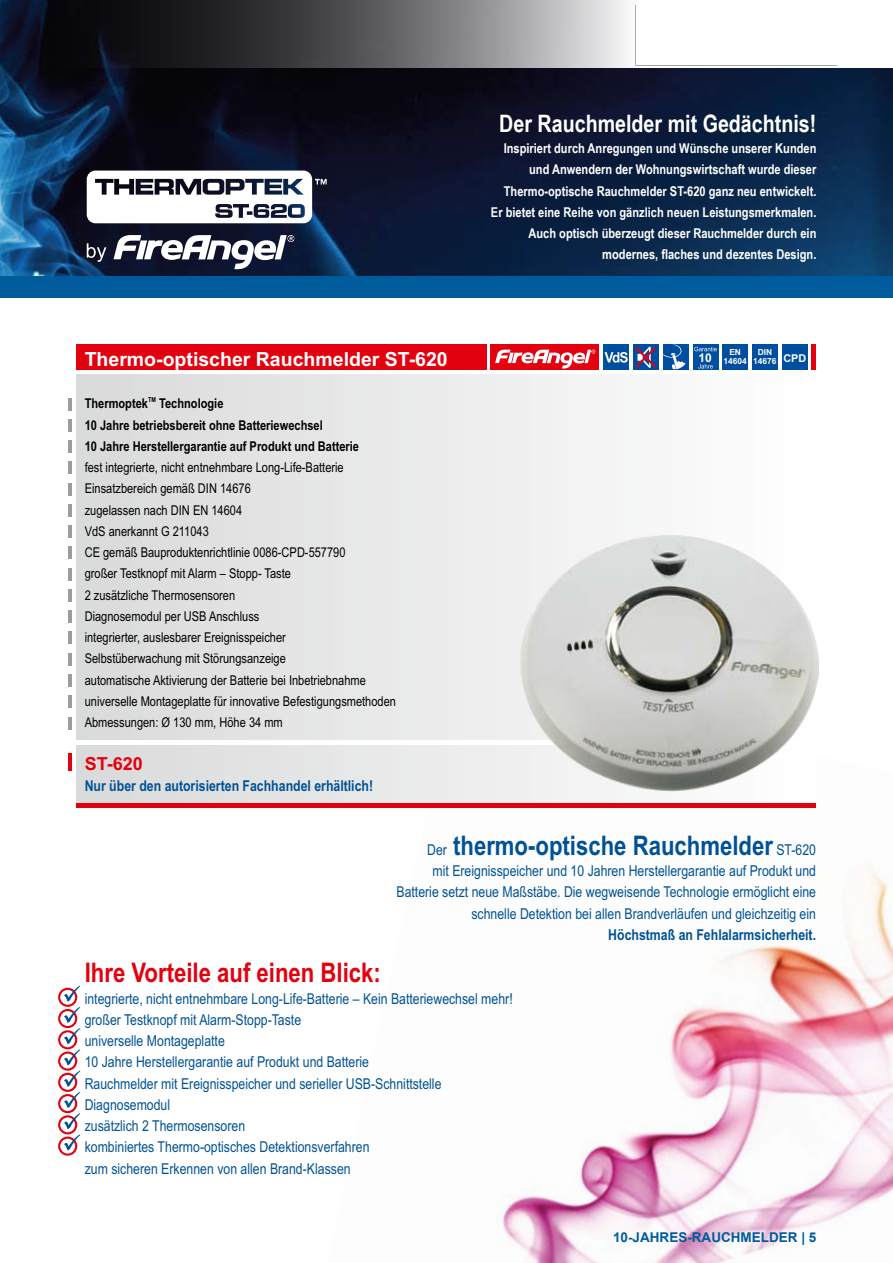
<style>
.page{position:relative;width:893px;height:1263px;background:#fff}
.page>*{position:absolute;margin:0;border:0;box-sizing:border-box;transform-origin:0 0}
.t1{font:700 27px "Arial Narrow";color:#fff}
.t2{font:700 27px "Arial Narrow";color:#e3000f}
.t3{font:700 27px "Arial Narrow";color:#005295}
.t4{font:700 24px "Arial Narrow";color:#fff}
.t5{font:700 19.5px "Arial";color:#fff}
.t6{font:700 18px "Arial";color:#e3000f}
.t7{font:15px/21.3px "Arial Narrow";color:#005295}
.t8{font:700 15px "Arial Narrow";color:#005295}
.t9{font:13.5px/21.3px "Arial Narrow";color:#000}
.t10{font:700 13.5px/21.3px "Arial Narrow";color:#fff;text-align:right}
.t11{font:700 13.5px/21.3px "Arial Narrow";color:#000}
.t12{font:700 13.5px "Arial";color:#005b9d}
.t13{font:700 12px "Arial";color:#fff}
.t14{font:700 10.8px "Arial";color:#fff}
.t15{font:700 8.4px/9.4px "Arial";color:#fff;text-align:center}
.t16{font:700 6.75px "Arial Narrow";color:#000}
</style>
<div class="page">
<img style="left:0;top:68px;width:893px;height:208px">
<img style="left:502px;top:676px;width:391px;height:587px">
<div style="left:76px;top:374px;width:740px;height:430px;background:linear-gradient(to right,#dadada,#fff)"></div>
<div style="left:76px;top:344px;width:410px;height:26px;background:#e3000f"></div>
<svg style="left:69px;top:398px;width:3px;height:12px"></svg>
<svg style="left:69px;top:419px;width:3px;height:13px"></svg>
<svg style="left:69px;top:440px;width:3px;height:13px"></svg>
<svg style="left:69px;top:461px;width:3px;height:13px"></svg>
<svg style="left:69px;top:483px;width:3px;height:12px"></svg>
<svg style="left:69px;top:504px;width:3px;height:13px"></svg>
<svg style="left:69px;top:525px;width:3px;height:13px"></svg>
<hr style="left:69px;top:754px;width:3px;height:17px;background:#e3000f">
<svg style="left:69px;top:546px;width:3px;height:13px"></svg>
<svg style="left:69px;top:568px;width:3px;height:12px"></svg>
<svg style="left:69px;top:589px;width:3px;height:13px"></svg>
<svg style="left:69px;top:610px;width:3px;height:13px"></svg>
<svg style="left:69px;top:632px;width:3px;height:12px"></svg>
<svg style="left:69px;top:653px;width:3px;height:13px"></svg>
<svg style="left:69px;top:674px;width:3px;height:13px"></svg>
<hr style="left:76px;top:740px;width:740px;height:4px;background:#fff">
<hr style="left:76px;top:804px;width:740px;height:4px;background:#e3000f">
<hr style="left:812px;top:344px;width:4px;height:26px;background:#e3000f">
<div style="left:603px;top:344px;width:26px;height:26px;background:#004e9f"></div>
<svg style="left:605px;top:352px;width:23px;height:11px"></svg>
<div style="left:693px;top:344px;width:25px;height:26px;background:#004e9f"></div>
<svg style="left:694px;top:347px;width:23px;height:4px"></svg>
<svg style="left:698px;top:364px;width:15px;height:5px"></svg>
<div style="left:723px;top:344px;width:25px;height:26px;background:#004e9f"></div>
<div style="left:782px;top:344px;width:26px;height:26px;background:#004e9f"></div>
<div style="left:633px;top:344px;width:26px;height:26px;background:#004e9f"></div>
<svg style="left:635px;top:347px;width:21px;height:21px"></svg>
<div style="left:752px;top:344px;width:26px;height:26px;background:#004e9f"></div>
<div style="left:663px;top:344px;width:25px;height:26px;background:#004e9f"></div>
<svg style="left:663px;top:344px;width:22px;height:25px"></svg>
<img style="left:521px;top:536px;width:297px;height:255px">
<svg style="left:59px;top:989px;width:17px;height:17px"></svg>
<div style="left:58px;top:988px;width:19px;height:19px;border:2px solid #e3000f;border-radius:50%"></div>
<svg style="left:59px;top:1010px;width:17px;height:17px"></svg>
<div style="left:58px;top:1009px;width:19px;height:19px;border:2px solid #e3000f;border-radius:50%"></div>
<svg style="left:59px;top:1031px;width:17px;height:17px"></svg>
<div style="left:58px;top:1030px;width:19px;height:19px;border:2px solid #e3000f;border-radius:50%"></div>
<svg style="left:59px;top:1052px;width:17px;height:17px"></svg>
<div style="left:58px;top:1051px;width:19px;height:20px;border:2px solid #e3000f;border-radius:50%"></div>
<svg style="left:59px;top:1074px;width:17px;height:17px"></svg>
<div style="left:58px;top:1073px;width:19px;height:19px;border:2px solid #e3000f;border-radius:50%"></div>
<svg style="left:59px;top:1095px;width:17px;height:17px"></svg>
<div style="left:58px;top:1094px;width:19px;height:19px;border:2px solid #e3000f;border-radius:50%"></div>
<svg style="left:59px;top:1116px;width:17px;height:17px"></svg>
<div style="left:58px;top:1115px;width:19px;height:19px;border:2px solid #e3000f;border-radius:50%"></div>
<svg style="left:59px;top:1137px;width:17px;height:17px"></svg>
<div style="left:58px;top:1136px;width:19px;height:20px;border:2px solid #e3000f;border-radius:50%"></div>
<svg style="left:64px;top:985px;width:16px;height:166px"></svg>
<div style="left:491px;top:344px;width:108px;height:26px;background:#e3000f"></div>
<svg style="left:495px;top:350px;width:100px;height:19px"></svg>
<svg style="left:69px;top:695px;width:3px;height:13px"></svg>
<svg style="left:69px;top:717px;width:3px;height:12px"></svg>
<svg style="left:0;top:0;width:838px;height:68px;background:#5c5c61"></svg>
<div style="left:0;top:276px;width:893px;height:22px;background:#005b9d"></div>
<svg style="left:114px;top:235px;width:180px;height:35px"></svg>
<svg style="left:87px;top:171px;width:240px;height:52px"></svg>
<svg style="left:87px;top:243px;width:19px;height:19px"></svg>
<div style="left:636px;top:4px;width:202px;height:61px;background:#fff"></div>
<h1 class="t1" style="left:459px;top:102px;width:358px">Der Rauchmelder mit Gedächtnis!</h1>
<h2 class="t4" style="left:499px;top:105px;width:319px">Der Rauchmelder mit Gedächtnis!</h2>
<p class="t10" style="left:491px;top:137px;width:327px">Inspiriert durch Anregungen und Wünsche unserer Kunden und Anwendern der Wohnungswirtschaft wurde dieser Thermo-optische Rauchmelder ST-620 ganz neu entwickelt.<br>Er bietet eine Reihe von gänzlich neuen Leistungsmerkmalen.<br>Auch optisch überzeugt dieser Rauchmelder durch ein modernes, flaches und dezentes Design.</p>
<p class="t13" style="left:698px;top:352px;width:15px">10</p>
<p class="t15" style="left:723px;top:347px;width:25px">EN<br>14604</p>
<p class="t14" style="left:783px;top:353px;width:24px">CPD</p>
<p class="t15" style="left:758px;top:348px;width:16px">DIN</p>
<h3 class="t5" style="left:85px;top:349px;width:364px">Thermo-optischer Rauchmelder ST-620</h3>
<p class="t15" style="left:753px;top:357px;width:25px">14676</p>
<p class="t11" style="left:85px;top:394px;width:276px">Thermoptek Technologie<br>10 Jahre betriebsbereit ohne Batteriewechsel<br>10 Jahre Herstellergarantie auf Produkt und Batterie</p>
<p class="t16" style="left:148px;top:397px;width:9px">TM</p>
<p class="t9" style="left:85px;top:458px;width:313px">fest integrierte, nicht entnehmbare Long-Life-Batterie Einsatzbereich gemäß DIN 14676<br>zugelassen nach DIN EN 14604<br>VdS anerkannt G 211043<br>CE gemäß Bauproduktenrichtlinie 0086-CPD-557790<br>großer Testknopf mit Alarm – Stopp- Taste<br>2 zusätzliche Thermosensoren<br>Diagnosemodul per USB Anschluss<br>integrierter, auslesbarer Ereignisspeicher<br>Selbstüberwachung mit Störungsanzeige<br>automatische Aktivierung der Batterie bei Inbetriebnahme universelle Montageplatte für innovative Befestigungsmethoden Abmessungen: Ø 130 mm, Höhe 34 mm</p>
<p class="t6" style="left:85px;top:754px;width:60px">ST-620</p>
<p class="t8" style="left:85px;top:780px;width:290px">Nur über den autorisierten Fachhandel erhältlich!</p>
<h1 class="t3" style="left:453px;top:835px;width:321px">thermo-optische Rauchmelder</h1>
<p class="t7" style="left:396px;top:840px;width:421px;text-align:right">ST-620<br>mit Ereignisspeicher und 10 Jahren Herstellergarantie auf Produkt und Batterie setzt neue Maßstäbe. Die wegweisende Technologie ermöglicht eine schnelle Detektion bei allen Brandverläufen und gleichzeitig ein</p>
<p class="t7" style="left:427px;top:840px;width:21px">Der</p>
<h1 class="t2" style="left:85px;top:963px;width:298px">Ihre Vorteile auf einen Blick:</h1>
<p class="t7" style="left:85px;top:989px;width:430px">integrierte, nicht entnehmbare Long-Life-Batterie – Kein Batteriewechsel mehr! großer Testknopf mit Alarm-Stopp-Taste<br>universelle Montageplatte<br>10 Jahre Herstellergarantie auf Produkt und Batterie<br>Rauchmelder mit Ereignisspeicher und serieller USB-Schnittstelle Diagnosemodul<br>zusätzlich 2 Thermosensoren<br>kombiniertes Thermo-optisches Detektionsverfahren<br>zum sicheren Erkennen von allen Brand-Klassen</p>
<p class="t8" style="left:608px;top:929px;width:209px">Höchstmaß an Fehlalarmsicherheit.</p>
<p class="t12" style="left:613px;top:1228px;width:205px">10-JAHRES-RAUCHMELDER | 5</p>
</div>
